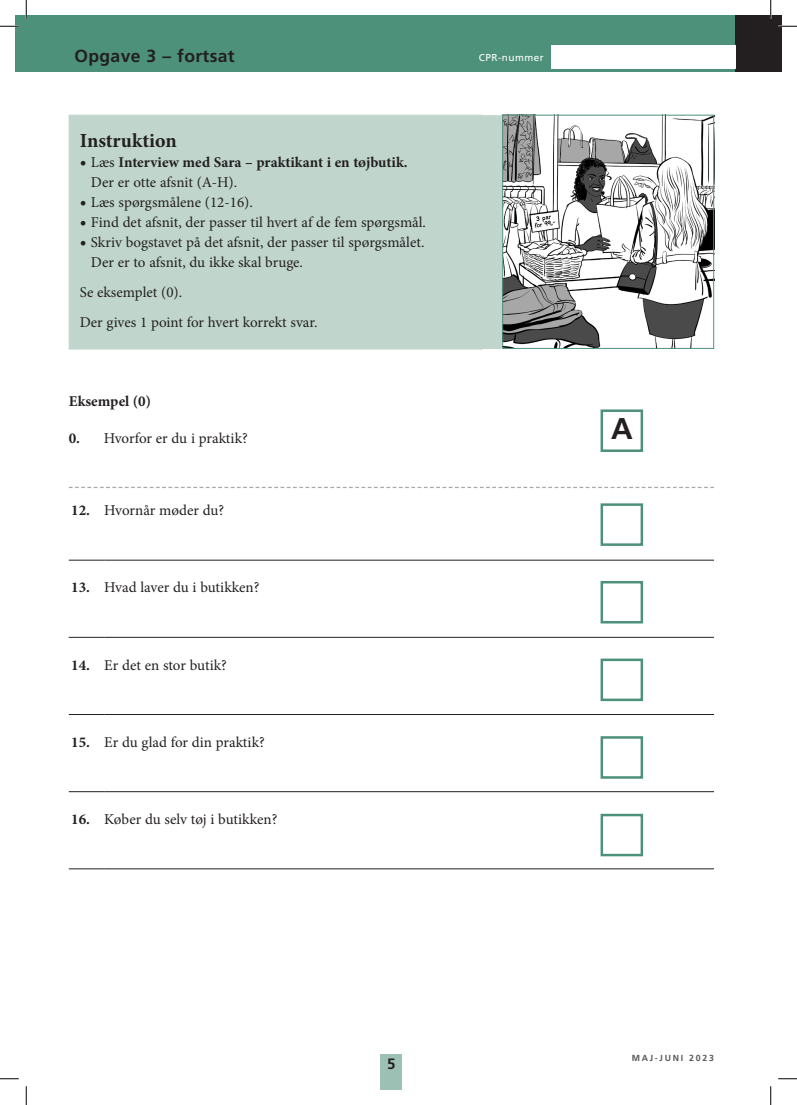
<style>
.page{position:relative;width:797px;height:1105px;background:#fff}
.page>*{position:absolute;margin:0;border:0;box-sizing:border-box;transform-origin:0 0}
.t1{font:700 30px "Frutiger LT Std";color:#231f20}
.t2{font:700 20px "Minion Pro";letter-spacing:-.005em;color:#231f20}
.t3{font:700 17.5px "Frutiger LT Std";letter-spacing:.02em;color:#231f20}
.t4{font:15px/20px "Minion Pro";color:#231f20}
.t5{font:700 15px/20px "Minion Pro";letter-spacing:-.005em;color:#231f20}
.t6{font:700 15px "Frutiger LT Std";color:#231f20}
.t7{font:10px "Frutiger LT";letter-spacing:.05em;color:#fff}
.t8{font:700 8.75px "Frutiger LT Std";letter-spacing:.2em;color:#57585a}
.s1{font-weight:400;font-size:17.5px}
.s2{font-weight:400}
.s3{font-size:17.5px}
.s4{font-weight:700}
</style>
<div class="page">
<div style="left:381px;top:1054px;width:21px;height:35px;background:#9dc0b4"></div>
<div style="left:69px;top:16px;width:666px;height:56px;background:#4d917a"></div>
<div style="left:735px;top:16px;width:46px;height:56px;background:#231f20"></div>
<div style="left:16px;top:16px;width:56px;height:56px;background:#4d917a"></div>
<div style="left:600px;top:409px;width:43px;height:43px;border:2px solid #4d917a"></div>
<div style="left:600px;top:503px;width:43px;height:43px;border:2px solid #4d917a"></div>
<div style="left:600px;top:581px;width:43px;height:42px;border:2px solid #4d917a"></div>
<div style="left:600px;top:659px;width:43px;height:42px;border:2px solid #4d917a"></div>
<div style="left:600px;top:736px;width:43px;height:43px;border:2px solid #4d917a"></div>
<div style="left:600px;top:814px;width:43px;height:42px;border:2px solid #4d917a"></div>
<div style="left:551px;top:46px;width:184px;height:23px;background:#fff"></div>
<hr style="left:69px;top:560px;width:35px;height:1px;background:#231f20">
<hr style="left:104px;top:560px;width:610px;height:1px;background:#231f20">
<hr style="left:69px;top:637px;width:35px;height:1px;background:#231f20">
<hr style="left:104px;top:637px;width:610px;height:1px;background:#231f20">
<hr style="left:69px;top:714px;width:35px;height:1px;background:#231f20">
<hr style="left:104px;top:714px;width:610px;height:1px;background:#231f20">
<hr style="left:69px;top:791px;width:35px;height:1px;background:#231f20">
<hr style="left:104px;top:791px;width:610px;height:1px;background:#231f20">
<hr style="left:69px;top:868px;width:35px;height:1px;background:#231f20">
<hr style="left:104px;top:868px;width:610px;height:1px;background:#231f20">
<div style="left:70px;top:115px;width:432px;height:234px;background:#c0d6cd"></div>
<hr style="left:69px;top:115px;width:413px;height:1px;background:#c0d6cd">
<hr style="left:69px;top:115px;width:1px;height:234px;background:#c0d6cd">
<hr style="left:69px;top:349px;width:413px;height:1px;background:#c0d6cd">
<img style="left:504px;top:117px;width:208px;height:230px">
<div style="left:502px;top:115px;width:212px;height:234px;border:1px solid #4d917a"></div>
<svg style="left:69px;top:487px;width:645px;height:1px"></svg>
<svg style="left:0;top:25px;width:19px;height:2px"></svg>
<svg style="left:778px;top:25px;width:19px;height:2px"></svg>
<svg style="left:0;top:1078px;width:19px;height:1px"></svg>
<svg style="left:778px;top:1078px;width:19px;height:1px"></svg>
<svg style="left:25px;top:0;width:2px;height:19px"></svg>
<svg style="left:25px;top:1086px;width:2px;height:19px"></svg>
<svg style="left:770px;top:0;width:1px;height:19px"></svg>
<svg style="left:770px;top:1086px;width:1px;height:19px"></svg>
<p class="t3" style="left:75px;top:45px;width:162px">Opgave 3 – fortsat</p>
<h2 class="t2" style="left:80px;top:127px;width:98px">Instruktion</h2>
<p class="t5" style="left:91px;top:152px;width:318px;text-indent:-11px"><span class="s1">•</span> <span class="s2">Læs</span> Interview med Sara – praktikant i en tøjbutik.<br><span class="s2">Der er otte afsnit (A-H).</span></p>
<p class="t4" style="left:80px;top:193px;width:174px"><span class="s3">•</span> Læs spørgsmålene (12-16).</p>
<p class="t4" style="left:80px;top:213px;width:348px"><span class="s3">•</span> Find det afsnit, der passer til hvert af de fem spørgsmål.</p>
<p class="t4" style="left:91px;top:233px;width:335px;text-indent:-11px"><span class="s3">•</span> Skriv bogstavet på det afsnit, der passer til spørgsmålet.<br>Der er to afsnit, du ikke skal bruge.</p>
<p class="t4" style="left:80px;top:278px;width:239px;line-height:30px">Se eksemplet (0).<br>Der gives 1 point for hvert korrekt svar.</p>
<p class="t5" style="left:69px;top:391px;width:84px">Eksempel (0)</p>
<p class="t4" style="left:69px;top:428px;width:180px"><span class="s4">0.</span> Hvorfor er du i praktik?</p>
<p class="t4" style="left:71px;top:500px;width:154px"><span class="s4">12.</span> Hvornår møder du?</p>
<p class="t4" style="left:71px;top:578px;width:190px"><span class="s4">13.</span> Hvad laver du i butikken?</p>
<p class="t4" style="left:71px;top:655px;width:157px"><span class="s4">14.</span> Er det en stor butik?</p>
<p class="t4" style="left:71px;top:732px;width:195px"><span class="s4">15.</span> Er du glad for din praktik?</p>
<p class="t4" style="left:71px;top:809px;width:208px"><span class="s4">16.</span> Køber du selv tøj i butikken?</p>
<p class="t7" style="left:479px;top:52px;width:67px">CPR-nummer</p>
<h1 class="t1" style="left:611px;top:411px;width:23px">A</h1>
<p class="t6" style="left:387px;top:1055px;width:10px">5</p>
<p class="t8" style="left:631px;top:1052px;width:84px">MAJ-JUNI 2023</p>
</div>
